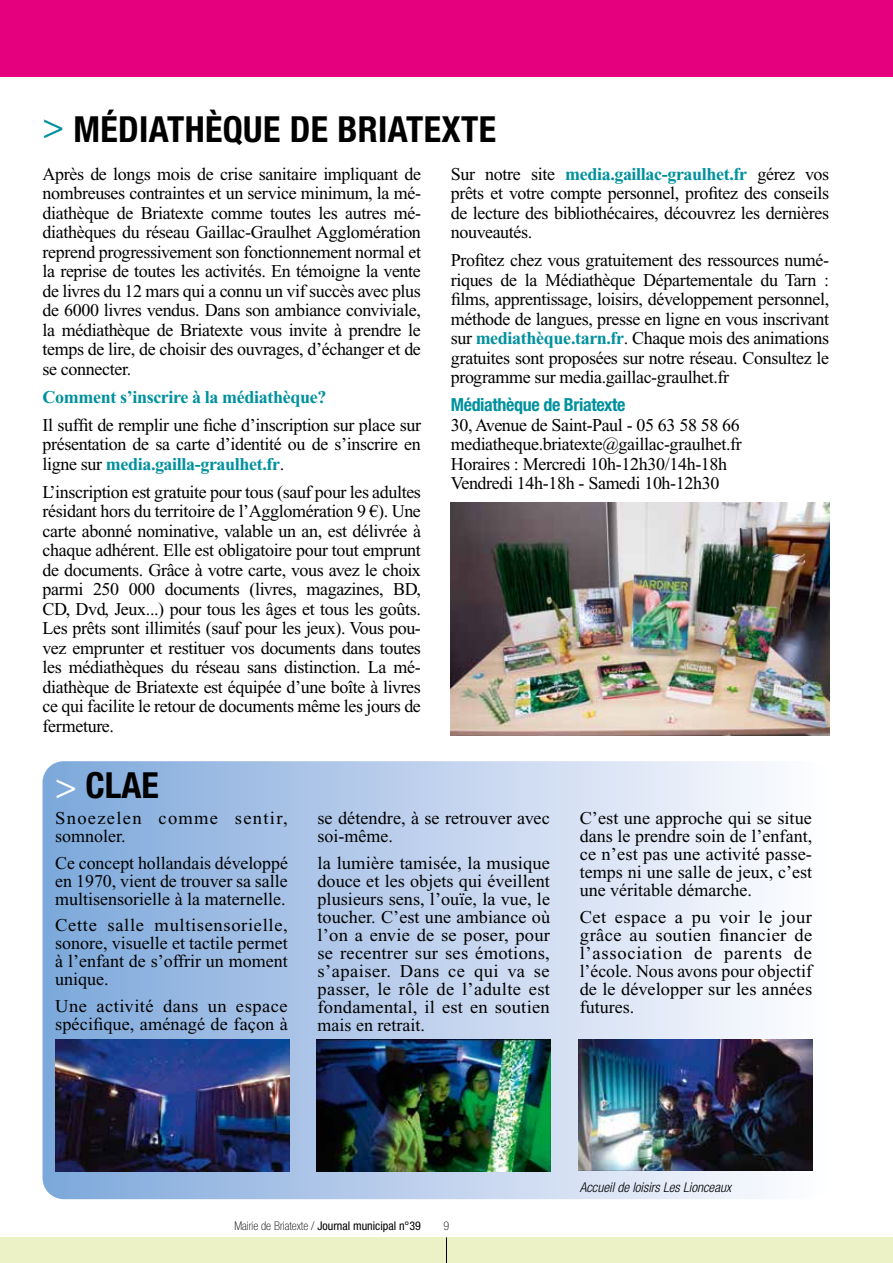
<style>
.page{position:relative;width:893px;height:1263px;background:#fff}
.page>*{position:absolute;margin:0;border:0;box-sizing:border-box;transform-origin:0 0}
.t1{font:700 condensed 36px "Helvetica Neue LT";letter-spacing:.01em;color:#000}
.t2{font:18px/19.5px "Times New Roman";letter-spacing:-.02em;color:#000;text-align:justify}
.t3{font:18px/18px "Times New Roman";letter-spacing:.01em;color:#000}
.t4{font:18px/18px "Times New Roman";color:#000}
.t5{font:700 18px "Times New Roman";letter-spacing:-.02em;color:#00919e}
.t6{font:18px/18px "Times New Roman";letter-spacing:.07em;color:#000}
.t7{font:700 condensed 18px "Helvetica Neue LT";letter-spacing:-.02em;color:#00919e}
.t8{font:italic 300 condensed 13.5px "Helvetica Neue LT";color:#000}
.t9{font:condensed 12px "Helvetica Neue LT";color:#000}
.t10{font:100 condensed 12px "Helvetica Neue LT";color:#000}
.s1{font-weight:400;color:#00919e}
.s2{font-weight:700;color:#00919e}
.s3{font-weight:400;color:#fff}
.s4{font-weight:100}
</style>
<div class="page">
<div style="left:0;top:1237px;width:893px;height:26px;background:#edf1c6"></div>
<svg style="left:446px;top:1237px;width:1px;height:26px"></svg>
<div style="left:0;top:0;width:893px;height:76px;background:#e5007d"></div>
<img style="left:451px;top:502px;width:378px;height:234px">
<svg style="left:43px;top:761px;width:770px;height:438px;background:#bcd0eb"></svg>
<img style="left:55px;top:1040px;width:234px;height:131px">
<img style="left:316px;top:1040px;width:234px;height:131px">
<img style="left:578px;top:1040px;width:234px;height:131px">
<h1 class="t1" style="left:43px;top:107px;width:455px"><span class="s1">&gt;</span> MÉDIATHÈQUE DE BRIATEXTE</h1>
<p class="t2" style="left:43px;top:164px;width:380px">Après de longs mois de crise sanitaire impliquant de nombreuses contraintes et un service minimum, la mé&shy;diathèque de Briatexte comme toutes les autres mé&shy;diathèques du réseau Gaillac-Graulhet Agglomération reprend progressivement son fonctionnement normal et la reprise de toutes les activités. En témoigne la vente de livres du 12 mars qui a connu un vif succès avec plus de 6000 livres vendus. Dans son ambiance conviviale, la médiathèque de Briatexte vous invite à prendre le temps de lire, de choisir des ouvrages, d’échanger et de se connecter.</p>
<p class="t5" style="left:43px;top:387px;width:285px">Comment s’inscrire à la médiathèque?</p>
<p class="t2" style="left:43px;top:415px;width:380px">Il suffit de remplir une fiche d’inscription sur place sur présentation de sa carte d’identité ou de s’inscrire en ligne sur <span class="s2">media.gailla-graulhet.fr</span>.</p>
<p class="t2" style="left:43px;top:482px;width:380px">L’inscription est gratuite pour tous (sauf pour les adultes résidant hors du territoire de l’Agglomération 9 €). Une carte abonné nominative, valable un an, est délivrée à chaque adhérent. Elle est obligatoire pour tout emprunt de documents. Grâce à votre carte, vous avez le choix parmi 250 000 documents (livres, magazines, BD, CD, Dvd, Jeux...) pour tous les âges et tous les goûts.<br>Les prêts sont illimités (sauf pour les jeux). Vous pou&shy;vez emprunter et restituer vos documents dans toutes les médiathèques du réseau sans distinction. La mé&shy;diathèque de Briatexte est équipée d’une boîte à livres ce qui facilite le retour de documents même les jours de fermeture.</p>
<p class="t2" style="left:451px;top:164px;width:380px">Sur notre site <span class="s2">media.gaillac-graulhet.fr</span> gérez vos prêts et votre compte personnel, profitez des conseils de lecture des bibliothécaires, découvrez les dernières nouveautés.</p>
<p class="t2" style="left:451px;top:251px;width:380px">Profitez chez vous gratuitement des ressources numé&shy;riques de la Médiathèque Départementale du Tarn : films, apprentissage, loisirs, développement personnel, méthode de langues, presse en ligne en vous inscrivant sur <span class="s2">mediathèque.tarn.fr</span>. Chaque mois des animations gratuites sont proposées sur notre réseau. Consultez le programme sur media.gaillac-graulhet.fr</p>
<p class="t7" style="left:451px;top:394px;width:176px">Médiathèque de Briatexte</p>
<p class="t2" style="left:451px;top:415px;width:293px;text-align:left">30, Avenue de Saint-Paul - 05 63 58 58 66 mediatheque.briatexte@gaillac-graulhet.fr Horaires : Mercredi 10h-12h30/14h-18h Vendredi 14h-18h - Samedi 10h-12h30</p>
<h1 class="t1" style="left:55px;top:763px;width:105px"><span class="s3">&gt;</span> CLAE</h1>
<p class="t6" style="left:55px;top:809px;width:234px">Snoezelen comme sentir, somnoler.</p>
<p class="t2" style="left:55px;top:854px;width:234px;line-height:18px">Ce concept hollandais développé en 1970, vient de trouver sa salle multisensorielle à la maternelle.</p>
<p class="t2" style="left:55px;top:916px;width:234px;line-height:18px">Cette salle multisensorielle, sonore, visuelle et tactile permet à l’enfant de s’offrir un moment unique.</p>
<p class="t3" style="left:55px;top:997px;width:234px">Une activité dans un espace spécifique, aménagé de façon à</p>
<p class="t4" style="left:317px;top:809px;width:234px">se détendre, à se retrouver avec soi-même.</p>
<p class="t2" style="left:317px;top:854px;width:234px;line-height:18px">la lumière tamisée, la musique douce et les objets qui éveillent plusieurs sens, l’ouïe, la vue, le toucher. C’est une ambiance où l’on a envie de se poser, pour se recentrer sur ses émotions, s’apaiser. Dans ce qui va se passer, le rôle de l’adulte est fondamental, il est en soutien mais en retrait.</p>
<p class="t2" style="left:580px;top:809px;width:234px;line-height:18px">C’est une approche qui se situe dans le prendre soin de l’enfant, ce n’est pas une activité passe&shy;temps ni une salle de jeux, c’est une véritable démarche.</p>
<p class="t2" style="left:580px;top:908px;width:234px;line-height:18px">Cet espace a pu voir le jour grâce au soutien financier de l’association de parents de l’école. Nous avons pour objectif de le développer sur les années futures.</p>
<p class="t9" style="left:234px;top:1219px;width:188px"><span class="s4">Mairie de Briatexte /</span> Journal municipal n°39</p>
<p class="t10" style="left:444px;top:1219px;width:7px">9</p>
<p class="t8" style="left:580px;top:1179px;width:153px">Accueil de loisirs Les Lionceaux</p>
</div>
